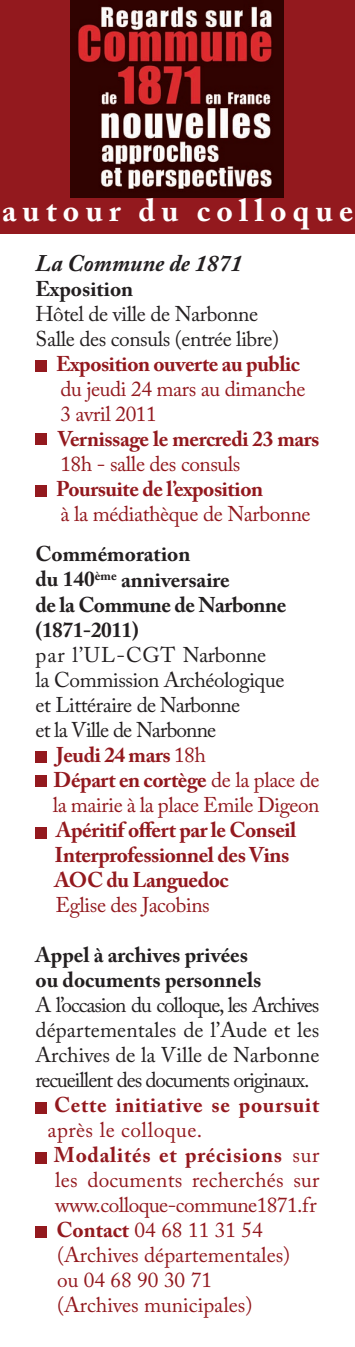
<style>
.page{position:relative;width:355px;height:1347px;background:#fff}
.page>*{position:absolute;margin:0;border:0;box-sizing:border-box;transform-origin:0 0}
.t1{font:700 31.25px "Adobe Caslon Pro";letter-spacing:.2em;color:#fff}
.t2{font:italic 700 23.75px "Adobe Caslon Pro";color:#231f20}
.t3{font:21.25px/25px "Adobe Caslon Pro";letter-spacing:-.02em;color:#231f20}
.t4{font:700 21.25px/25px "Adobe Caslon Pro";letter-spacing:-.02em;color:#93191e}
.t5{font:21.25px/25px "Adobe Caslon Pro";color:#93191e}
.t6{font:21.25px/25px "Adobe Caslon Pro";letter-spacing:-.02em;color:#93191e}
.t7{font:700 21.25px/25px "Adobe Caslon Pro";color:#231f20}
.t8{font:700 21.25px "Adobe Caslon Pro";letter-spacing:.035em;color:#93191e}
.t9{font:21.25px "Adobe Caslon Pro";letter-spacing:-.04em;color:#231f20}
.s1{font-weight:400}
.s2{font-weight:700}
</style>
<div class="page">
<div style="left:0;top:0;width:354px;height:233px;background:#93191e"></div>
<img style="left:71px;top:0;width:212px;height:198px">
<div style="left:35px;top:360px;width:11px;height:12px;background:#93191e"></div>
<div style="left:35px;top:433px;width:11px;height:12px;background:#93191e"></div>
<div style="left:35px;top:485px;width:11px;height:11px;background:#93191e"></div>
<div style="left:35px;top:751px;width:11px;height:11px;background:#93191e"></div>
<div style="left:35px;top:775px;width:11px;height:12px;background:#93191e"></div>
<div style="left:35px;top:826px;width:11px;height:12px;background:#93191e"></div>
<div style="left:35px;top:1102px;width:11px;height:11px;background:#93191e"></div>
<div style="left:35px;top:1152px;width:11px;height:11px;background:#93191e"></div>
<div style="left:35px;top:1226px;width:11px;height:11px;background:#93191e"></div>
<h1 class="t1" style="left:2px;top:198px;width:352px">autour du colloque</h1>
<p class="t2" style="left:35px;top:255px;width:208px">La Commune de 1871</p>
<p class="t7" style="left:35px;top:279px;width:99px">Exposition</p>
<p class="t3" style="left:35px;top:304px;width:245px">Hôtel de ville de Narbonne<br>Salle des consuls (entrée libre)</p>
<p class="t4" style="left:56px;top:354px;width:245px">Exposition ouverte au public</p>
<p class="t6" style="left:60px;top:379px;width:246px">du jeudi 24 mars au dimanche<br>3 avril 2011</p>
<p class="t4" style="left:58px;top:429px;width:263px">Vernissage le mercredi 23 mars</p>
<p class="t6" style="left:60px;top:454px;width:181px">18h - salle des consuls</p>
<p class="t4" style="left:56px;top:479px;width:208px">Poursuite de l’exposition</p>
<p class="t6" style="left:60px;top:504px;width:251px">à la médiathèque de Narbonne</p>
<p class="t7" style="left:35px;top:544px;width:252px">Commémoration<br>du 140<sup>ème</sup> anniversaire<br>de la Commune de Narbonne (1871-2011)</p>
<p class="t3" style="left:35px;top:644px;width:232px">par l’UL-CGT Narbonne</p>
<p class="t3" style="left:35px;top:669px;width:250px">la Commission Archéologique</p>
<p class="t3" style="left:35px;top:694px;width:206px">et Littéraire de Narbonne</p>
<p class="t9" style="left:35px;top:721px;width:182px">et la Ville de Narbonne</p>
<p class="t4" style="left:56px;top:744px;width:151px">Jeudi 24 mars <span class="s1">18h</span></p>
<p class="t4" style="left:54px;top:769px;width:267px">Départ en cortège <span class="s1">de la place de</span></p>
<p class="t6" style="left:53px;top:794px;width:268px">la mairie à la place Emile Digeon</p>
<p class="t4" style="left:55px;top:819px;width:243px">Apéritif offert par le Conseil<br>Interprofessionnel des Vins<br>AOC du Languedoc</p>
<p class="t6" style="left:55px;top:894px;width:156px">Eglise des Jacobins</p>
<p class="t7" style="left:35px;top:944px;width:227px">Appel à archives privées ou documents personnels</p>
<p class="t3" style="left:35px;top:994px;width:285px;text-align:justify">A l’occasion du colloque, les Archives départementales de l’Aude et les Archives de la Ville de Narbonne recueillent des documents originaux.</p>
<p class="t8" style="left:54px;top:1096px;width:266px">Cette initiative se poursuit</p>
<p class="t5" style="left:54px;top:1119px;width:267px;text-indent:-7px">après le colloque.<br><span class="s2">Modalités et précisions</span> sur les documents recherchés sur www.colloque-commune1871.fr<br><span class="s2">Contact</span> 04 68 11 31 54 (Archives départementales)<br>ou 04 68 90 30 71<br>(Archives municipales)</p>
</div>
